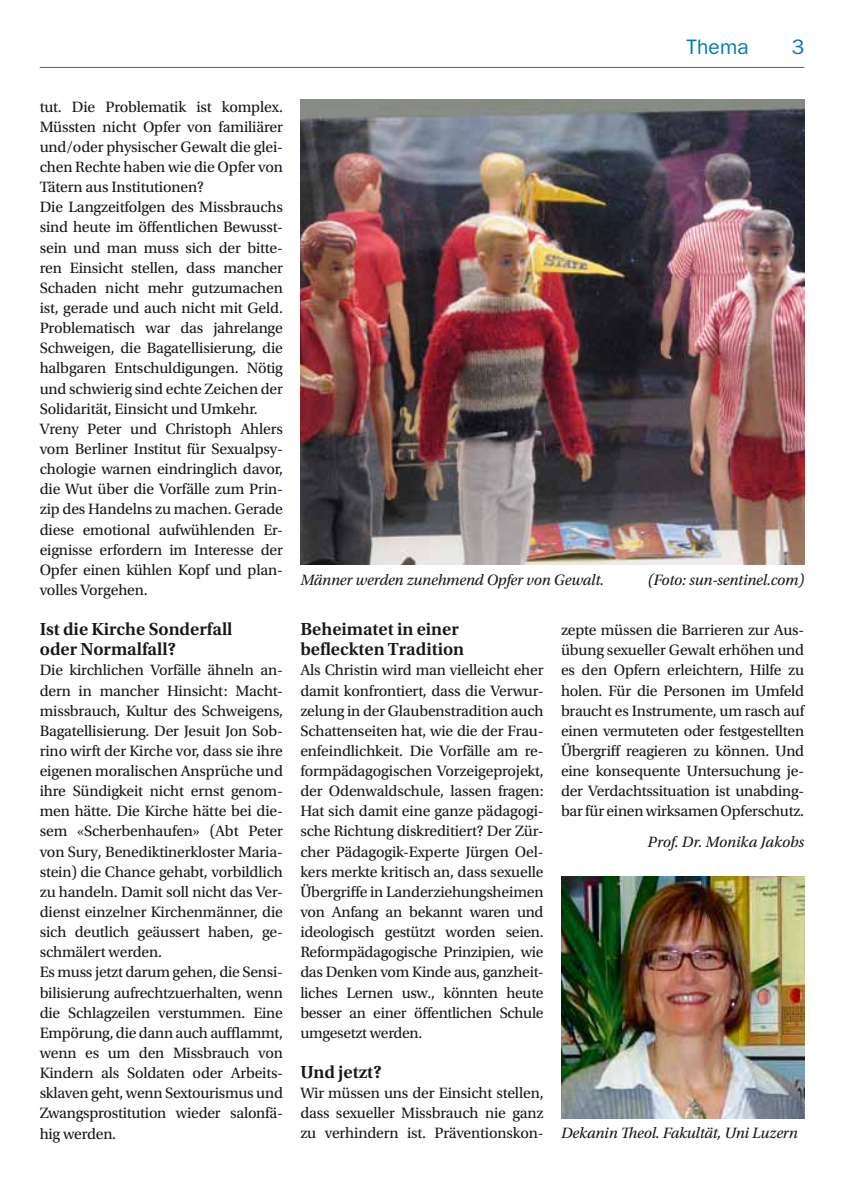
<style>
.page{position:relative;width:844px;height:1191px;background:#fff}
.page>*{position:absolute;margin:0;border:0;box-sizing:border-box;transform-origin:0 0}
.t1{font:21px "ITC Franklin Gothic Std";letter-spacing:.01em;color:#0077be}
.t2{font:600 18.38px/20.1px "Utopia Std";color:#181716}
.t3{font:15.75px/20.1px "Utopia Std";letter-spacing:-.01em;color:#181716;text-align:justify}
.t4{font:italic 15.75px "Utopia Std";letter-spacing:-.01em;color:#181716}
</style>
<div class="page">
<hr style="left:40px;top:67px;width:764px;height:1px;background:#0077be">
<img style="left:300px;top:99px;width:504px;height:465px">
<img style="left:561px;top:876px;width:243px;height:242px">
<h1 class="t1" style="left:686px;top:35px;width:64px">Thema</h1>
<h1 class="t1" style="left:791px;top:35px;width:14px">3</h1>
<p class="t3" style="left:40px;top:97px;width:245px;text-align:left">tut. Die Problematik ist komplex.<br>Müssten nicht Opfer von familiärer und/oder physischer Gewalt die glei&shy;chen Rechte haben wie die Opfer von Tätern aus Institutionen?<br>Die Langzeitfolgen des Missbrauchs sind heute im öffentlichen Bewusst&shy;sein und man muss sich der bitte&shy;ren Einsicht stellen, dass mancher Schaden nicht mehr gutzumachen ist, gerade und auch nicht mit Geld.<br>Problematisch war das jahrelange Schweigen, die Bagatellisierung, die halbgaren Entschuldigungen. Nötig und schwierig sind echte Zeichen der Solidarität, Einsicht und Umkehr.<br>Vreny Peter und Christoph Ahlers vom Berliner Institut für Sexualpsy&shy;chologie warnen eindringlich davor, die Wut über die Vorfälle zum Prin&shy;zip des Handelns zu machen. Gerade diese emotional aufwühlenden Er&shy;eignisse erfordern im Interesse der Opfer einen kühlen Kopf und plan&shy;volles Vorgehen.</p>
<p class="t2" style="left:40px;top:619px;width:194px">Ist die Kirche Sonderfall oder Normalfall?</p>
<p class="t3" style="left:40px;top:660px;width:245px;text-align:left">Die kirchlichen Vorfälle ähneln an&shy;dern in mancher Hinsicht: Macht&shy;missbrauch, Kultur des Schweigens, Bagatellisierung. Der Jesuit Jon Sob&shy;rino wirft der Kirche vor, dass sie ihre eigenen moralischen Ansprüche und ihre Sündigkeit nicht ernst genom&shy;men hätte. Die Kirche hätte bei die&shy;sem «Scherbenhaufen» (Abt Peter von Sury, Benediktinerkloster Maria&shy;stein) die Chance gehabt, vorbildlich zu handeln. Damit soll nicht das Ver&shy;dienst einzelner Kirchenmänner, die sich deutlich geäussert haben, ge&shy;schmälert werden.<br>Es muss jetzt darum gehen, die Sensi&shy;bilisierung aufrechtzuerhalten, wenn die Schlagzeilen verstummen. Eine Empörung, die dann auch aufflammt, wenn es um den Missbrauch von Kindern als Soldaten oder Arbeits&shy;sklaven geht, wenn Sextourismus und Zwangsprostitution wieder salonfä&shy;hig werden.</p>
<p class="t4" style="left:300px;top:571px;width:305px">Männer werden zunehmend Opfer von Gewalt.</p>
<p class="t4" style="left:647px;top:571px;width:158px">(Foto: sun-sentinel.com)</p>
<p class="t2" style="left:300px;top:619px;width:165px">Beheimatet in einer befleckten Tradition</p>
<p class="t3" style="left:300px;top:660px;width:245px">Als Christin wird man vielleicht eher damit konfrontiert, dass die Verwur&shy;zelung in der Glaubenstradition auch Schattenseiten hat, wie die der Frau&shy;enfeindlichkeit. Die Vorfälle am re&shy;formpädagogischen Vorzeigeprojekt, der Odenwaldschule, lassen fragen:<br>Hat sich damit eine ganze pädagogi&shy;sche Richtung diskreditiert? Der Zür&shy;cher Pädagogik-Experte Jürgen Oel&shy;kers merkte kritisch an, dass sexuelle Übergriffe in Landerziehungsheimen von Anfang an bekannt waren und ideologisch gestützt worden seien.<br>Reformpädagogische Prinzipien, wie das Denken vom Kinde aus, ganzheit&shy;liches Lernen usw., könnten heute besser an einer öffentlichen Schule umgesetzt werden.</p>
<p class="t2" style="left:300px;top:1062px;width:83px">Und jetzt?</p>
<p class="t3" style="left:300px;top:1083px;width:245px">Wir müssen uns der Einsicht stellen, dass sexueller Missbrauch nie ganz zu verhindern ist. Präventionskon-</p>
<p class="t3" style="left:561px;top:620px;width:245px">zepte müssen die Barrieren zur Aus&shy;übung sexueller Gewalt erhöhen und es den Opfern erleichtern, Hilfe zu holen. Für die Personen im Umfeld braucht es Instrumente, um rasch auf einen vermuteten oder festgestellten Übergriff reagieren zu können. Und eine konsequente Untersuchung je&shy;der Verdachtssituation ist unabding&shy;bar für einen wirksamen Opferschutz.</p>
<p class="t4" style="left:647px;top:833px;width:158px">Prof. Dr. Monika Jakobs</p>
<p class="t4" style="left:561px;top:1124px;width:238px">Dekanin Theol. Fakultät, Uni Luzern</p>
</div>
